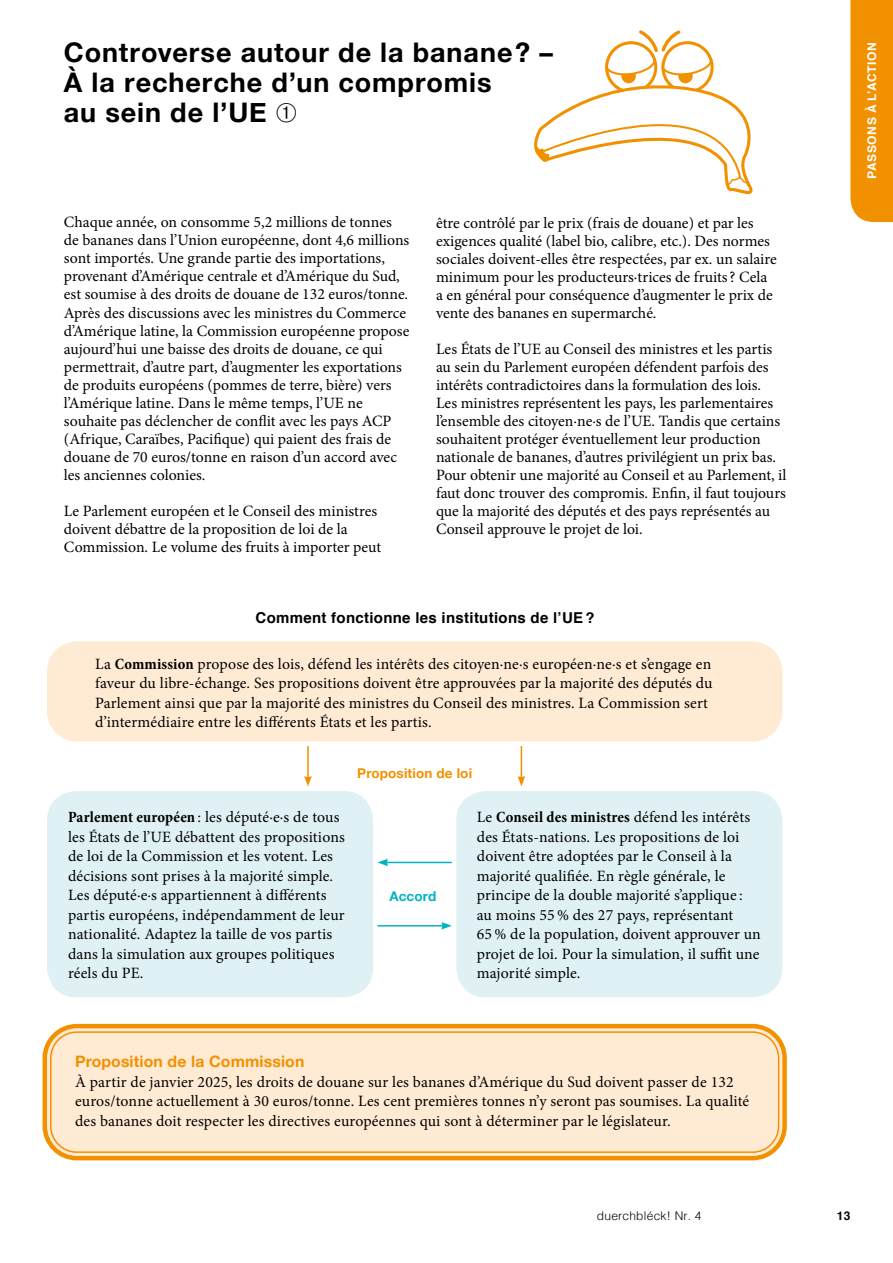
<style>
.page{position:relative;width:893px;height:1263px;background:#fff}
.page>*{position:absolute;margin:0;border:0;box-sizing:border-box;transform-origin:0 0}
.t1{font:700 27px/30px "Helvetica Neue";letter-spacing:.035em;color:#000}
.t2{font:15.75px/18px "Minion Pro";color:#000}
.t3{font:700 15.75px "Helvetica Neue";letter-spacing:.01em;color:#f29100}
.t4{font:700 15px "Helvetica";letter-spacing:.02em;color:#000}
.t5{font:700 13.5px "Helvetica Neue";letter-spacing:.01em;color:#f29100}
.t6{font:700 13.5px "Helvetica Neue";letter-spacing:.01em;color:#00b3c3}
.t7{font:300 12px "Helvetica";letter-spacing:.02em;color:#000}
.t8{font:700 12px "Helvetica";letter-spacing:.045em;color:#fff}
.t9{font:700 12px "Helvetica";color:#000}
.s1{font-weight:700;font-stretch:condensed}
</style>
<div class="page">
<svg style="left:534px;top:30px;width:219px;height:164px"></svg>
<div style="left:47px;top:641px;width:735px;height:100px;background:#ffead3;border-radius:30px"></div>
<div style="left:47px;top:1028px;width:735px;height:128px;background:#ffead3;border-radius:30px"></div>
<div style="left:43px;top:1024px;width:744px;height:136px;border:4px solid #f29100;border-radius:32px"></div>
<div style="left:50px;top:1031px;width:729px;height:122px;border:2px solid #f29100;border-radius:26px"></div>
<div style="left:456px;top:791px;width:326px;height:206px;background:#dff1f4;border-radius:30px"></div>
<div style="left:47px;top:791px;width:326px;height:206px;background:#dff1f4;border-radius:30px"></div>
<hr style="left:307px;top:746px;width:2px;height:32px;background:#f29100">
<svg style="left:304px;top:776px;width:8px;height:10px"></svg>
<hr style="left:521px;top:746px;width:1px;height:32px;background:#f29100">
<svg style="left:518px;top:776px;width:7px;height:10px"></svg>
<hr style="left:386px;top:862px;width:66px;height:1px;background:#00b3c3">
<svg style="left:378px;top:859px;width:10px;height:7px"></svg>
<hr style="left:378px;top:925px;width:66px;height:1px;background:#00b3c3">
<svg style="left:441px;top:922px;width:11px;height:8px"></svg>
<div style="left:850px;top:0;width:43px;height:222px;background:#f29100"></div>
<h1 class="t1" style="left:64px;top:38px;width:490px">Controverse autour de la banane? –<br>À la recherche d’un compromis<br>au sein de l’UE ➀</h1>
<p class="t2" style="left:64px;top:213px;width:347px">Chaque année, on consomme 5,2 millions de tonnes de bananes dans l’Union européenne, dont 4,6 millions sont importés. Une grande partie des importations, provenant d’Amérique centrale et d’Amérique du Sud, est soumise à des droits de douane de 132 euros/tonne.<br>Après des discussions avec les ministres du Commerce d’Amérique latine, la Commission européenne propose aujourd’hui une baisse des droits de douane, ce qui permettrait, d’autre part, d’augmenter les exportations de produits européens (pommes de terre, bière) vers l’Amérique latine. Dans le même temps, l’UE ne souhaite pas déclencher de conflit avec les pays ACP (Afrique, Caraïbes, Pacifique) qui paient des frais de douane de 70 euros/tonne en raison d’un accord avec les anciennes colonies.</p>
<p class="t2" style="left:64px;top:502px;width:319px">Le Parlement européen et le Conseil des ministres doivent débattre de la proposition de loi de la<br>Commission. Le volume des fruits à importer peut</p>
<p class="t2" style="left:436px;top:214px;width:342px">être contrôlé par le prix (frais de douane) et par les exigences qualité (label bio, calibre, etc.). Des normes sociales doivent-elles être respectées, par ex. un salaire minimum pour les producteurs·trices de fruits? Cela a en général pour conséquence d’augmenter le prix de vente des bananes en supermarché.</p>
<p class="t2" style="left:436px;top:340px;width:352px">Les États de l’UE au Conseil des ministres et les partis au sein du Parlement européen défendent parfois des intérêts contradictoires dans la formulation des lois.<br>Les ministres représentent les pays, les parlementaires l’ensemble des citoyen·ne·s de l’UE. Tandis que certains souhaitent protéger éventuellement leur production nationale de bananes, d’autres privilégient un prix bas.<br>Pour obtenir une majorité au Conseil et au Parlement, il faut donc trouver des compromis. Enfin, il faut toujours que la majorité des députés et des pays représentés au Conseil approuve le projet de loi.</p>
<p class="t4" style="left:256px;top:605px;width:341px">Comment fonctionne les institutions de l’UE?</p>
<p class="t2" style="left:95px;top:654px;width:619px;line-height:19.5px">La <span class="s1">Commission</span> propose des lois, défend les intérêts des citoyen·ne·s européen·ne·s et s’engage en faveur du libre-échange. Ses propositions doivent être approuvées par la majorité des députés du Parlement ainsi que par la majorité des ministres du Conseil des ministres. La Commission sert d’intermédiaire entre les différents États et les partis.</p>
<p class="t5" style="left:357px;top:763px;width:116px">Proposition de loi</p>
<p class="t2" style="left:68px;top:807px;width:278px;line-height:19.5px"><span class="s1">Parlement européen</span> : les député·e·s de tous les États de l’UE débattent des propositions de loi de la Commission et les votent. Les décisions sont prises à la majorité simple.<br>Les député·e·s appartiennent à différents partis européens, indépendamment de leur nationalité. Adaptez la taille de vos partis dans la simulation aux groupes politiques réels du PE.</p>
<p class="t2" style="left:477px;top:807px;width:286px;line-height:19.5px">Le <span class="s1">Conseil des ministres</span> défend les intérêts des États-nations. Les propositions de loi doivent être adoptées par le Conseil à la majorité qualifiée. En règle générale, le principe de la double majorité s’applique : au moins 55% des 27 pays, représentant 65% de la population, doivent approuver un projet de loi. Pour la simulation, il suffit une majorité simple.</p>
<p class="t6" style="left:389px;top:885px;width:48px">Accord</p>
<p class="t3" style="left:75px;top:1049px;width:231px">Proposition de la Commission</p>
<p class="t2" style="left:75px;top:1072px;width:676px;line-height:19.5px">À partir de janvier 2025, les droits de douane sur les bananes d’Amérique du Sud doivent passer de 132 euros/tonne actuellement à 30 euros/tonne. Les cent premières tonnes n’y seront pas soumises. La qualité des bananes doit respecter les directives européennes qui sont à déterminer par le législateur.</p>
<p class="t8" style="left:862px;top:179px;width:138px;rotate:-90deg">PASSONS À LʼACTION</p>
<p class="t7" style="left:597px;top:1206px;width:106px">duerchbléck! Nr. 4</p>
<p class="t9" style="left:837px;top:1206px;width:15px">13</p>
</div>
